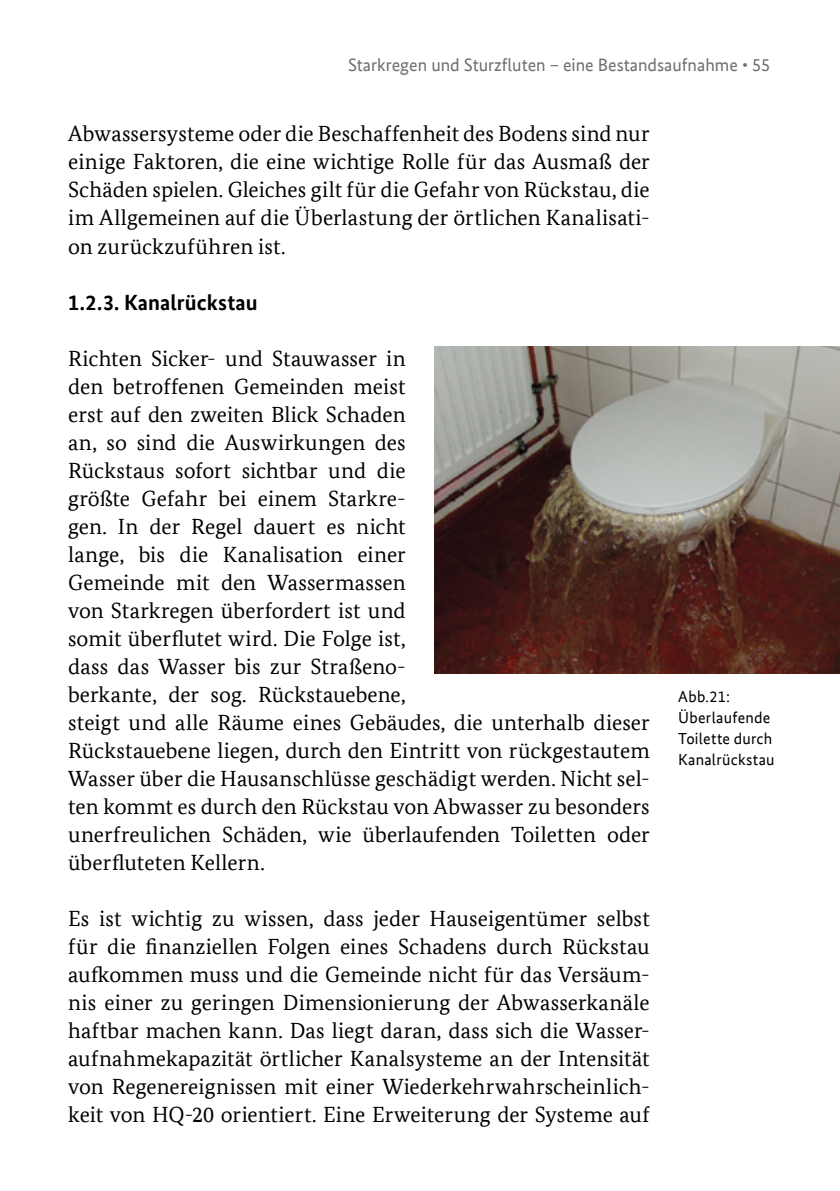
<style>
.page{position:relative;width:840px;height:1191px;background:#fff}
.page>*{position:absolute;margin:0;border:0;box-sizing:border-box;transform-origin:0 0}
.t1{font:22px/28px "Bundes Serif Office";color:#000;text-align:justify}
.t2{font:700 22px "Bundes Sans Office";letter-spacing:.005em;color:#000}
.t3{font:18px "Bundes Sans Office";color:#706f6f}
.t4{font:16px/21px "Bundes Sans Office";letter-spacing:.015em;color:#000}
</style>
<div class="page">
<img style="left:434px;top:347px;width:405px;height:326px">
<p class="t3" style="left:348px;top:54px;width:423px">Starkregen und Sturzfluten – eine Bestandsaufnahme • 55</p>
<p class="t1" style="left:68px;top:120px;width:583px">Abwassersysteme oder die Beschaffenheit des Bodens sind nur einige Faktoren, die eine wichtige Rolle für das Ausmaß der Schäden spielen . Gleiches gilt für die Gefahr von Rückstau, die im Allgemeinen auf die Überlastung der örtlichen Kanalisati&shy;on zurückzuführen ist .</p>
<h4 class="t2" style="left:68px;top:289px;width:191px">1.2.3. Kanalrückstau</h4>
<p class="t1" style="left:68px;top:344px;width:583px;text-align:left">Richten Sicker- und Stauwasser in<br>den betroffenen Gemeinden meist<br>erst auf den zweiten Blick Schaden<br>an, so sind die Auswirkungen des<br>Rückstaus sofort sichtbar und die<br>größte Gefahr bei einem Starkre-<br>gen . In der Regel dauert es nicht<br>lange, bis die Kanalisation einer<br>Gemeinde mit den Wassermassen<br>von Starkregen überfordert ist und<br>somit überflutet wird. Die Folge ist,<br>dass das Wasser bis zur Straßeno-<br>berkante, der sog . Rückstauebene,<br>steigt und alle Räume eines Gebäudes, die unterhalb dieser Rückstauebene liegen, durch den Eintritt von rückgestautem Wasser über die Hausanschlüsse geschädigt werden . Nicht sel&shy;ten kommt es durch den Rückstau von Abwasser zu besonders unerfreulichen Schäden, wie überlaufenden Toiletten oder überfluteten Kellern.</p>
<p class="t1" style="left:68px;top:904px;width:583px">Es ist wichtig zu wissen, dass jeder Hauseigentümer selbst für die finanziellen Folgen eines Schadens durch Rückstau aufkommen muss und die Gemeinde nicht für das Versäum&shy;nis einer zu geringen Dimensionierung der Abwasserkanäle haftbar machen kann . Das liegt daran, dass sich die Wasser&shy;aufnahmekapazität örtlicher Kanalsysteme an der Intensität von Regenereignissen mit einer Wiederkehrwahrscheinlich&shy;keit von HQ-20 orientiert. Eine Erweiterung der Systeme auf</p>
<p class="t4" style="left:677px;top:685px;width:98px">Abb.21:<br>Überlaufende<br>Toilette durch<br>Kanalrückstau</p>
</div>
